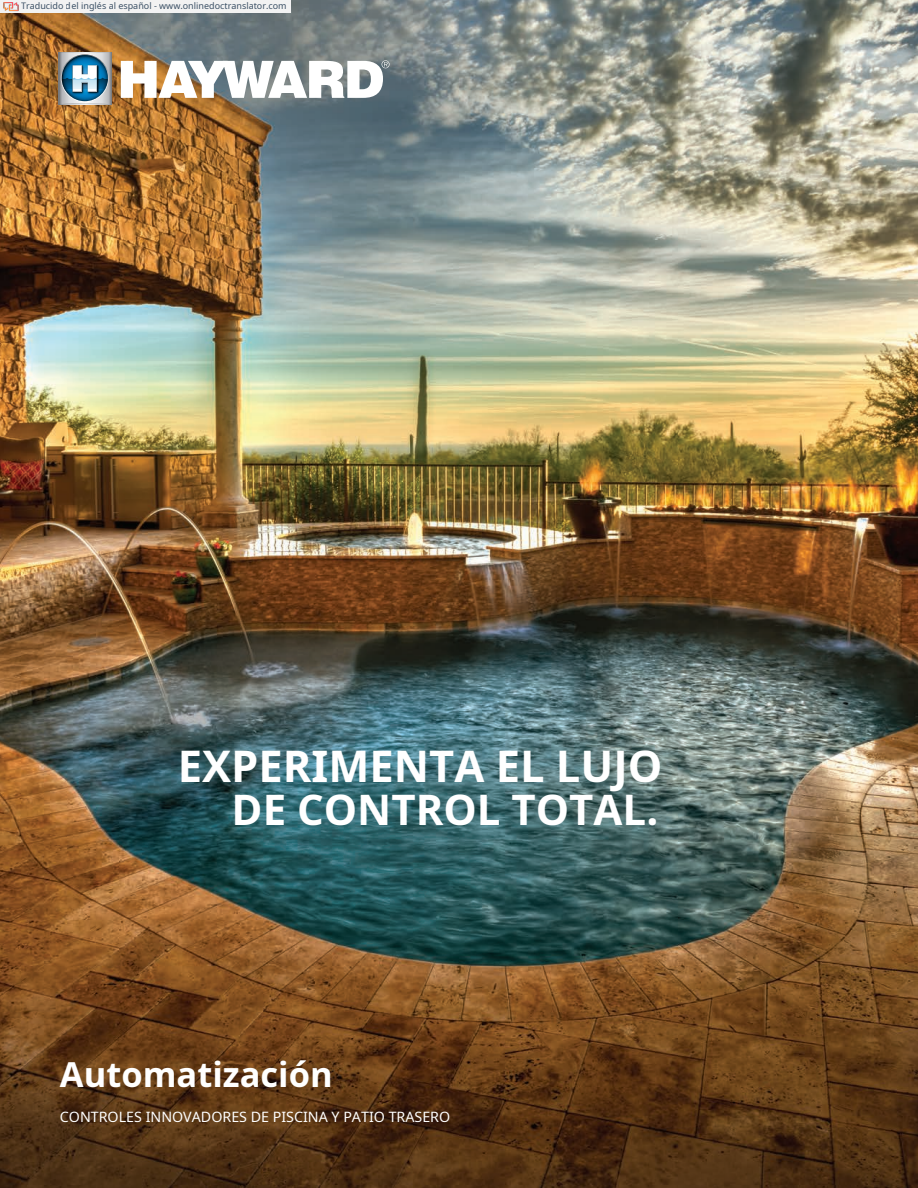
<style>
.page{position:relative;width:918px;height:1188px;background:#fff}
.page>*{position:absolute;margin:0;border:0;box-sizing:border-box;transform-origin:0 0}
.t1{font:700 43.5px "Noto Sans";color:#fff}
.t2{font:700 42px "Noto Sans";color:#fff}
.t3{font:700 34.5px "Noto Sans";color:#fff}
.t4{font:14.25px "Noto Sans";color:#fff}
.t5{font:9px "Noto Sans";color:rgb(15 43 70/.8)}
</style>
<div class="page">
<img style="left:0;top:0;width:918px;height:1188px">
<img style="left:48px;top:40px;width:76px;height:79px">
<svg style="left:59px;top:52px;width:52px;height:1px"></svg>
<svg style="left:62px;top:55px;width:46px;height:46px"></svg>
<svg style="left:59px;top:65px;width:52px;height:39px"></svg>
<svg style="left:121px;top:60px;width:269px;height:38px"></svg>
<div style="left:0;top:0;width:291px;height:14px;background:#f2f2f2"></div>
<img style="left:4px;top:2px;width:15px;height:13px">
<p class="t5" style="left:21px;top:-1px;width:267px">Traducido del inglés al español - www.onlinedoctranslator.com</p>
<h1 class="t1" style="left:178px;top:735px;width:486px">EXPERIMENTA EL LUJO</h1>
<h2 class="t2" style="left:232px;top:780px;width:428px">DE CONTROL TOTAL.</h2>
<h3 class="t3" style="left:60px;top:1050px;width:274px">Automatización</h3>
<h3 class="t4" style="left:60px;top:1107px;width:392px">CONTROLES INNOVADORES DE PISCINA Y PATIO TRASERO</h3>
</div>
